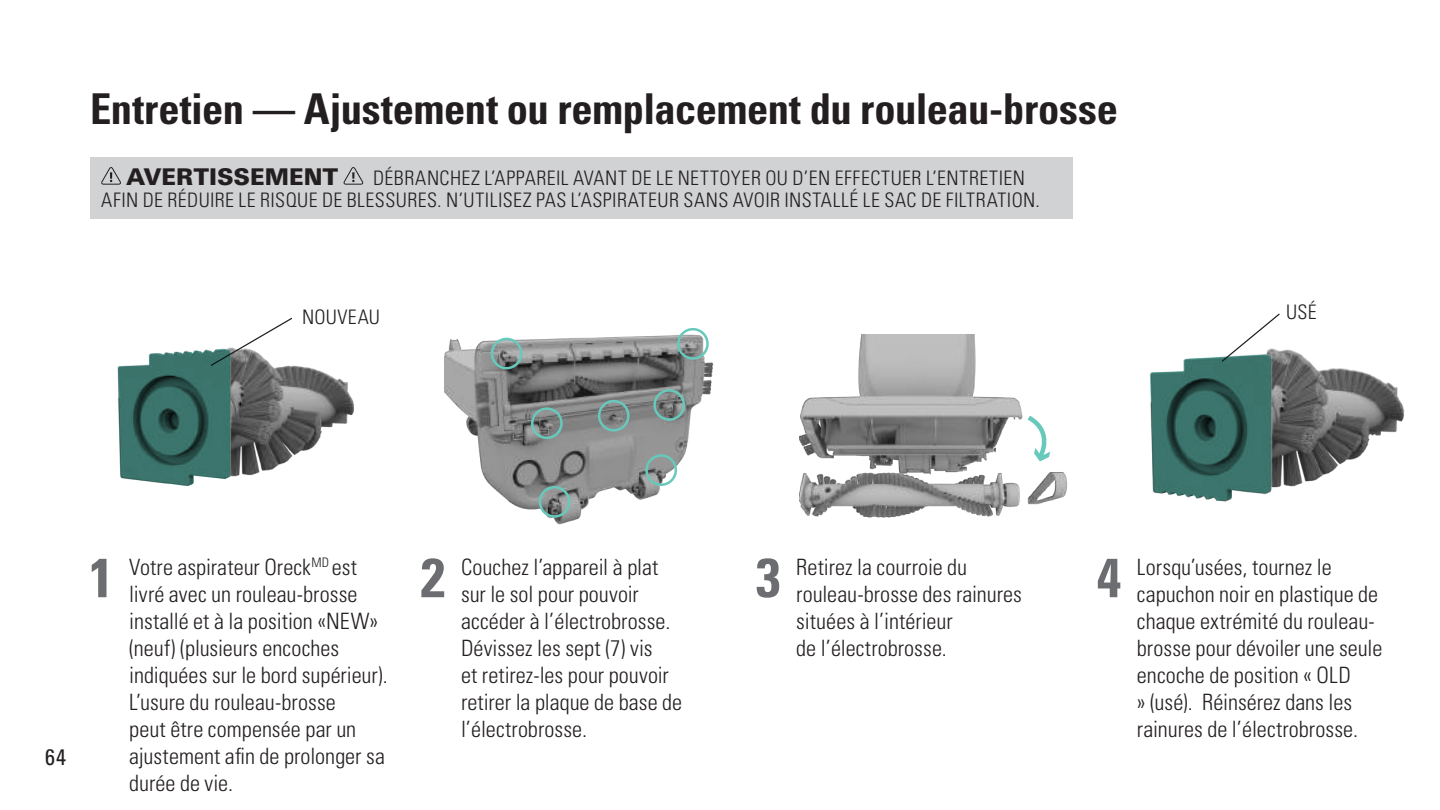
<style>
.page{position:relative;width:1440px;height:810px;background:#fff}
.page>*{position:absolute;margin:0;border:0;box-sizing:border-box;transform-origin:0 0}
.t1{font:700 condensed 55px "Univers";color:#6c6d70}
.t2{font:700 condensed 42.5px "Univers";letter-spacing:-.005em;color:#231f20}
.t3{font:25px "Univers U75";letter-spacing:.005em;color:#231f20}
.t4{font:300 condensed 22.5px/27px "Univers LT Std";color:#231f20}
.t5{font:condensed 22.5px "Univers LT Std";color:#231f20}
.t6{font:300 condensed 20px/22.5px "Univers LT Std";letter-spacing:.02em;color:#231f20}
.t7{font:300 condensed 20px "Univers";letter-spacing:.01em;color:#231f20}
</style>
<div class="page">
<img style="left:444px;top:328px;width:270px;height:197px">
<img style="left:799px;top:334px;width:269px;height:184px">
<img style="left:1221px;top:349px;width:184px;height:153px">
<img style="left:294px;top:365px;width:60px;height:91px">
<div style="left:598px;top:400px;width:32px;height:32px;border:2px solid #67c9bb;border-radius:50%"></div>
<div style="left:653px;top:389px;width:32px;height:32px;border:2px solid #67c9bb;border-radius:50%"></div>
<div style="left:531px;top:407px;width:32px;height:32px;border:2px solid #67c9bb;border-radius:50%"></div>
<div style="left:539px;top:486px;width:31px;height:32px;border:2px solid #67c9bb;border-radius:50%"></div>
<div style="left:645px;top:454px;width:32px;height:32px;border:2px solid #67c9bb;border-radius:50%"></div>
<div style="left:491px;top:338px;width:31px;height:31px;border:2px solid #67c9bb;border-radius:50%"></div>
<div style="left:677px;top:328px;width:32px;height:32px;border:2px solid #67c9bb;border-radius:50%"></div>
<svg style="left:1023px;top:411px;width:31px;height:51px"></svg>
<svg style="left:1150px;top:313px;width:131px;height:188px"></svg>
<svg style="left:117px;top:317px;width:177px;height:169px"></svg>
<div style="left:90px;top:157px;width:983px;height:61px;background:#d1d2d4"></div>
<svg style="left:101px;top:167px;width:20px;height:18px"></svg>
<svg style="left:343px;top:167px;width:20px;height:18px"></svg>
<h2 class="t2" style="left:90px;top:83px;width:1030px">Entretien — Ajustement ou remplacement du rouleau-brosse</h2>
<p class="t6" style="left:101px;top:166px;width:940px;text-indent:272px">DÉBRANCHEZ L’APPAREIL AVANT DE LE NETTOYER OU D’EN EFFECTUER L’ENTRETIEN<br>AFIN DE RÉDUIRE LE RISQUE DE BLESSURES. N’UTILISEZ PAS L’ASPIRATEUR SANS AVOIR INSTALLÉ LE SAC DE FILTRATION.</p>
<p class="t3" style="left:126px;top:160px;width:213px">AVERTISSEMENT</p>
<p class="t7" style="left:302px;top:305px;width:79px">NOUVEAU</p>
<p class="t7" style="left:1286px;top:300px;width:32px">USÉ</p>
<p class="t5" style="left:45px;top:743px;width:23px">64</p>
<h1 class="t1" style="left:89px;top:544px;width:26px">1</h1>
<p class="t4" style="left:129px;top:553px;width:260px">Votre aspirateur Oreck<sup>MD</sup> est livré avec un rouleau-brosse installé et à la position «NEW» (neuf) (plusieurs encoches indiquées sur le bord supérieur).<br>L’usure du rouleau-brosse<br>peut être compensée par un ajustement afin de prolonger sa durée de vie.</p>
<h1 class="t1" style="left:756px;top:544px;width:26px">3</h1>
<p class="t4" style="left:796px;top:553px;width:227px">Retirez la courroie du rouleau-brosse des rainures situées à l’intérieur<br>de l’électrobrosse.</p>
<h1 class="t1" style="left:1097px;top:544px;width:26px">4</h1>
<p class="t4" style="left:1137px;top:553px;width:247px">Lorsqu’usées, tournez le capuchon noir en plastique de chaque extrémité du rouleau&shy;brosse pour dévoiler une seule encoche de position « OLD<br>» (usé). Réinsérez dans les rainures de l’électrobrosse.</p>
<h1 class="t1" style="left:421px;top:544px;width:26px">2</h1>
<p class="t4" style="left:461px;top:553px;width:223px">Couchez l’appareil à plat sur le sol pour pouvoir accéder à l’électrobrosse.<br>Dévissez les sept (7) vis<br>et retirez-les pour pouvoir retirer la plaque de base de l’électrobrosse.</p>
</div>
